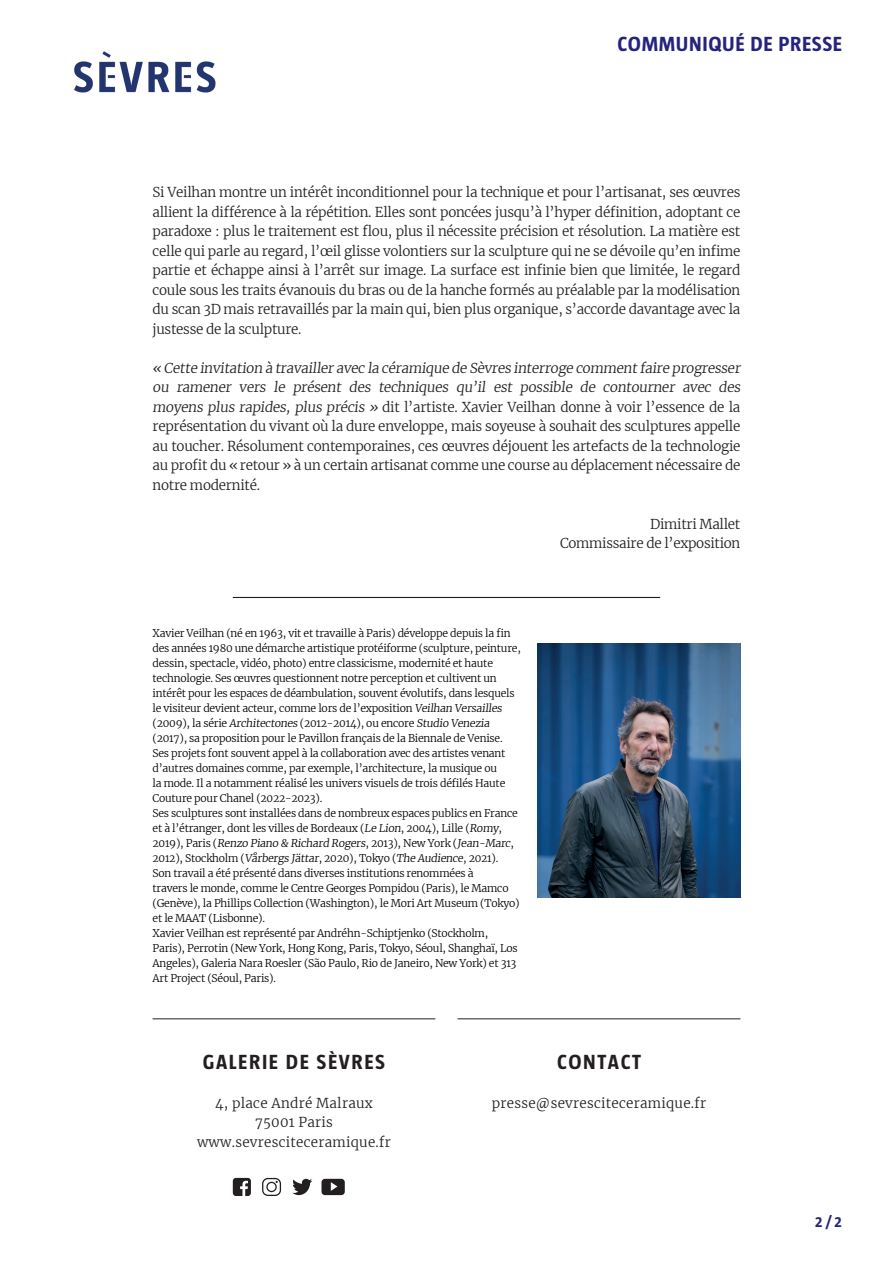
<style>
.page{position:relative;width:893px;height:1263px;background:#fff}
.page>*{position:absolute;margin:0;border:0;box-sizing:border-box;transform-origin:0 0}
.t1{font:700 21px "Taz";letter-spacing:.075em;color:#231f20}
.t2{font:700 21px "Taz";letter-spacing:.03em;color:#26237b}
.t3{font:700 15px "Taz";color:#26237b}
.t4{font:300 13.5px/19.5px "Merriweather";letter-spacing:-.02em;color:#231f20;text-align:justify}
.t5{font:300 13.5px/19.5px "Merriweather";letter-spacing:.02em;color:#231f20;text-align:center}
.t6{font:300 10.5px/15px "Merriweather";letter-spacing:-.02em;color:#000}
</style>
<div class="page">
<hr style="left:153px;top:1018px;width:282px;height:1px;background:#231f20">
<hr style="left:458px;top:1018px;width:282px;height:1px;background:#231f20">
<img style="left:74px;top:51px;width:142px;height:42px">
<svg style="left:292px;top:1179px;width:20px;height:16px"></svg>
<svg style="left:233px;top:1178px;width:18px;height:18px"></svg>
<svg style="left:262px;top:1178px;width:19px;height:18px"></svg>
<svg style="left:321px;top:1179px;width:24px;height:16px"></svg>
<img style="left:537px;top:643px;width:203px;height:254px">
<hr style="left:233px;top:597px;width:427px;height:1px;background:#231f20">
<h1 class="t2" style="left:618px;top:32px;width:226px">COMMUNIQUÉ DE PRESSE</h1>
<p class="t4" style="left:153px;top:182px;width:589px">Si Veilhan montre un intérêt inconditionnel pour la technique et pour l’artisanat, ses œuvres allient la différence à la répétition. Elles sont poncées jusqu’à l’hyper définition, adoptant ce paradoxe : plus le traitement est flou, plus il nécessite précision et résolution. La matière est celle qui parle au regard, l’œil glisse volontiers sur la sculpture qui ne se dévoile qu’en infime partie et échappe ainsi à l’arrêt sur image. La surface est infinie bien que limitée, le regard coule sous les traits évanouis du bras ou de la hanche formés au préalable par la modélisation du scan 3D mais retravaillés par la main qui, bien plus organique, s’accorde davantage avec la justesse de la sculpture.</p>
<p class="t4" style="left:153px;top:358px;width:592px;text-align:left">« Cette invitation à travailler avec la céramique de Sèvres interroge comment faire progresser ou ramener vers le présent des techniques qu’il est possible de contourner avec des moyens plus rapides, plus précis » dit l’artiste. Xavier Veilhan donne à voir l’essence de la représentation du vivant où la dure enveloppe, mais soyeuse à souhait des sculptures appelle au toucher. Résolument contemporaines, ces œuvres déjouent les artefacts de la technologie au profit du « retour » à un certain artisanat comme une course au déplacement nécessaire de notre modernité.</p>
<p class="t4" style="left:560px;top:514px;width:182px;text-align:right">Dimitri Mallet<br>Commissaire de l’exposition</p>
<p class="t6" style="left:153px;top:625px;width:370px">Xavier Veilhan (né en 1963, vit et travaille à Paris) développe depuis la fin des années 1980 une démarche artistique protéiforme (sculpture, peinture, dessin, spectacle, vidéo, photo) entre classicisme, modernité et haute technologie. Ses œuvres questionnent notre perception et cultivent un intérêt pour les espaces de déambulation, souvent évolutifs, dans lesquels le visiteur devient acteur, comme lors de l’exposition Veilhan Versailles (2009), la série Architectones (2012-2014), ou encore Studio Venezia (2017), sa proposition pour le Pavillon français de la Biennale de Venise.<br>Ses projets font souvent appel à la collaboration avec des artistes venant d’autres domaines comme, par exemple, l’architecture, la musique ou<br>la mode. Il a notamment réalisé les univers visuels de trois défilés Haute Couture pour Chanel (2022-2023).<br>Ses sculptures sont installées dans de nombreux espaces publics en France et à l’étranger, dont les villes de Bordeaux (Le Lion, 2004), Lille (Romy,<br>2 0 1 9 ) , P a r i s ( Renzo Piano &amp; Richard Rogers, 2 0 1 3 ) , N ew Yo rk (Jean-Marc, 2012), Stockholm (Vårbergs Jättar, 2020), Tokyo (The Audience, 2021).<br>Son travail a été présenté dans diverses institutions renommées à<br>travers le monde, comme le Centre Georges Pompidou (Paris), le Mamco (Genève), la Phillips Collection (Washington), le Mori Art Museum (Tokyo) et le MAAT (Lisbonne).<br>Xavier Veilhan est représenté par Andréhn-Schiptjenko (Stockholm, Paris), Perrotin (New York, Hong Kong, Paris, Tokyo, Séoul, Shanghaï, Los Angeles), Galeria Nara Roesler (São Paulo, Rio de Janeiro, New York) et 313<br>Art Project (Séoul, Paris).</p>
<h1 class="t1" style="left:203px;top:1050px;width:183px">GALERIE DE SÈVRES</h1>
<p class="t5" style="left:197px;top:1093px;width:195px">4, place André Malraux<br>75001 Paris www.sevresciteceramique.fr</p>
<h1 class="t1" style="left:557px;top:1050px;width:85px">CONTACT</h1>
<p class="t5" style="left:492px;top:1093px;width:216px">presse@sevresciteceramique.fr</p>
<h2 class="t3" style="left:815px;top:1214px;width:28px">2 / 2</h2>
</div>
